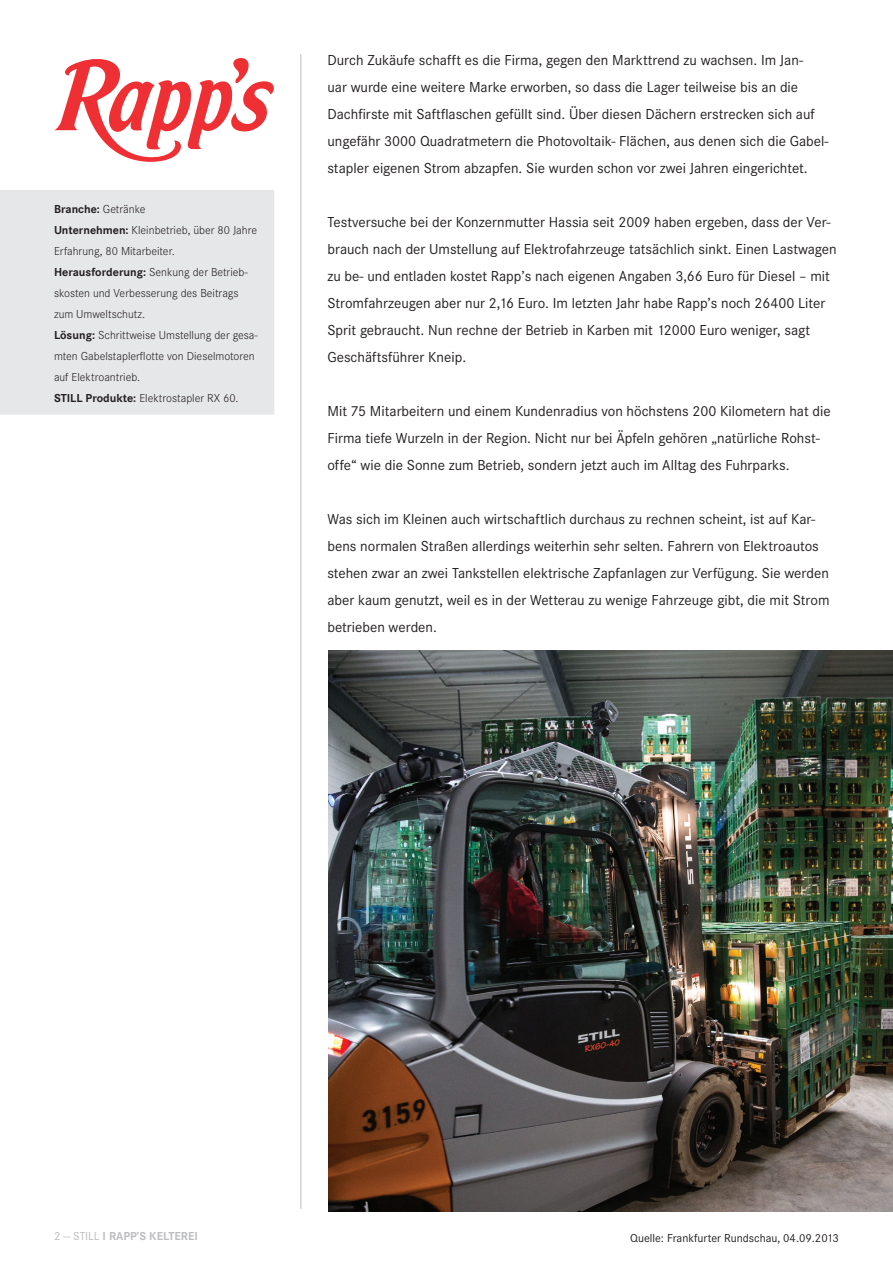
<style>
.page{position:relative;width:893px;height:1263px;background:#fff}
.page>*{position:absolute;margin:0;border:0;box-sizing:border-box;transform-origin:0 0}
.t1{font:15px/27px "Corporate S";color:#231f20}
.t2{font:300 12px/21px "Corporate S";color:#231f20}
.t3{font:12px "Corporate S";color:#231f20}
.t4{font:700 12px "Corporate S";color:#bcbdc0}
.s1{font-weight:700}
.s2{font-weight:400}
</style>
<div class="page">
<hr style="left:300px;top:54px;width:1px;height:1155px;background:#bcbdc0">
<div style="left:0;top:190px;width:274px;height:225px;background:#e6e7e9"></div>
<svg style="left:54px;top:58px;width:220px;height:104px"></svg>
<img style="left:328px;top:650px;width:565px;height:561px">
<p class="t2" style="left:54px;top:198px;width:205px"><span class="s1">Branche:</span> Getränke<br><span class="s1">Unternehmen:</span> Kleinbetrieb, über 80 Jahre Erfahrung, 80 Mitarbeiter.<br><span class="s1">Herausforderung:</span> Senkung der Betrieb&shy;skosten und Verbesserung des Beitrags zum Umweltschutz.<br><span class="s1">Lösung:</span> Schrittweise Umstellung der gesa&shy;mten Gabelstaplerflotte von Dieselmotoren auf Elektroantrieb.<br><span class="s1">STILL Produkte:</span> Elektrostapler RX 60.</p>
<p class="t1" style="left:327px;top:47px;width:503px">Durch Zukäufe schafft es die Firma, gegen den Markttrend zu wachsen. Im Jan-<br>uar wurde eine weitere Marke erworben, so dass die Lager teilweise bis an die Dachfirste mit Saftflaschen gefüllt sind. Über diesen Dächern erstrecken sich auf ungefähr 3000 Quadratmetern die Photovoltaik- Flächen, aus denen sich die Gabel&shy;stapler eigenen Strom abzapfen. Sie wurden schon vor zwei Jahren eingerichtet.</p>
<p class="t1" style="left:327px;top:209px;width:511px">Testversuche bei der Konzernmutter Hassia seit 2009 haben ergeben, dass der Ver&shy;brauch nach der Umstellung auf Elektrofahrzeuge tatsächlich sinkt. Einen Lastwagen zu be- und entladen kostet Rapp’s nach eigenen Angaben 3,66 Euro für Diesel – mit Stromfahrzeugen aber nur 2,16 Euro. Im letzten Jahr habe Rapp’s noch 26400 Liter Sprit gebraucht. Nun rechne der Betrieb in Karben mit 12000 Euro weniger, sagt Geschäftsführer Kneip.</p>
<p class="t1" style="left:327px;top:398px;width:505px">Mit 75 Mitarbeitern und einem Kundenradius von höchstens 200 Kilometern hat die<br>Firma tiefe Wurzeln in der Region. Nicht nur bei Äpfeln gehören „natürliche Rohst&shy;offe“ wie die Sonne zum Betrieb, sondern jetzt auch im Alltag des Fuhrparks.</p>
<p class="t1" style="left:327px;top:506px;width:504px">Was sich im Kleinen auch wirtschaftlich durchaus zu rechnen scheint, ist auf Kar&shy;bens normalen Straßen allerdings weiterhin sehr selten. Fahrern von Elektroautos stehen zwar an zwei Tankstellen elektrische Zapfanlagen zur Verfügung. Sie werden aber kaum genutzt, weil es in der Wetterau zu wenige Fahrzeuge gibt, die mit Strom betrieben werden.</p>
<p class="t4" style="left:54px;top:1229px;width:145px"><span class="s2">2 — STILL</span> I RAPP’S KELTEREI</p>
<p class="t3" style="left:630px;top:1231px;width:210px">Quelle: Frankfurter Rundschau, 04.09.2013</p>
</div>
